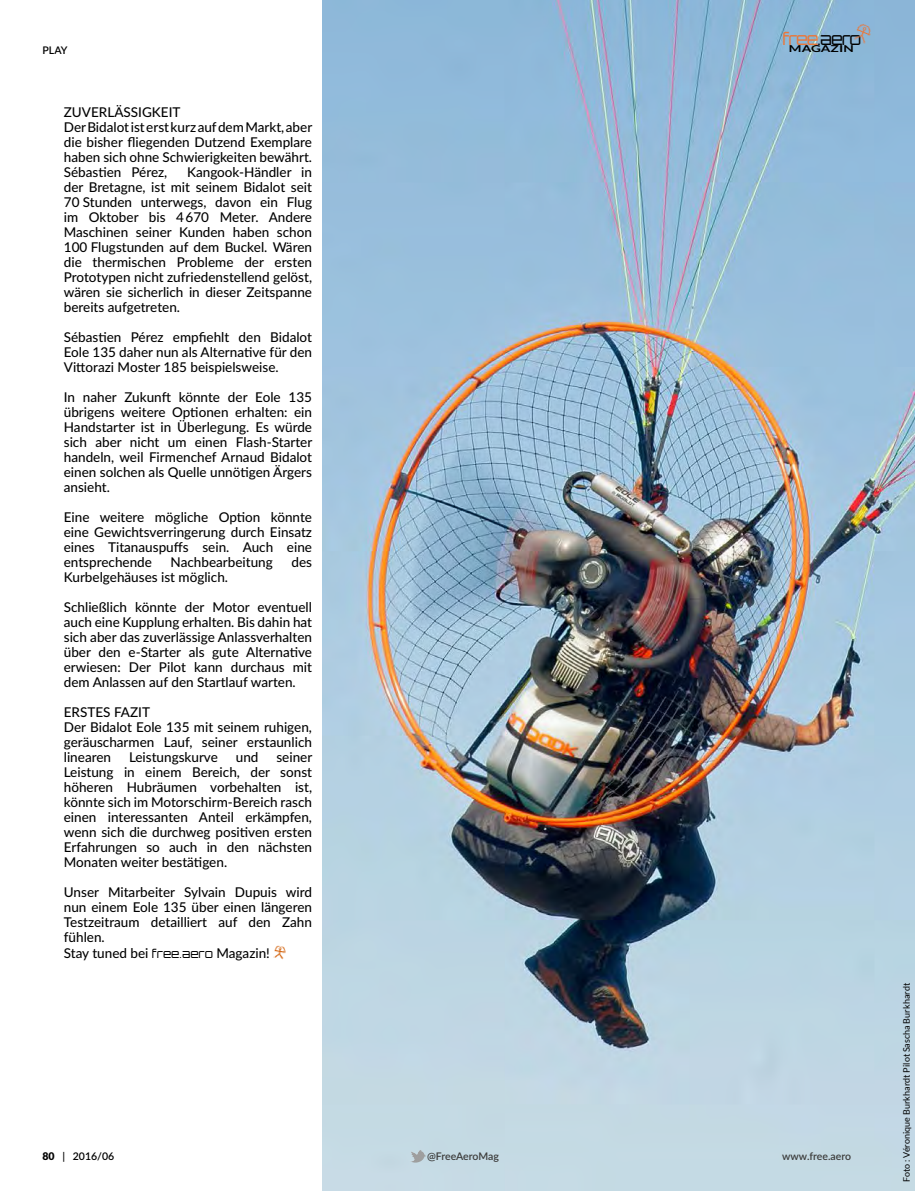
<style>
.page{position:relative;width:915px;height:1191px;background:#fff}
.page>*{position:absolute;margin:0;border:0;box-sizing:border-box;transform-origin:0 0}
.t1{font:300 17.1px "Orbitron";letter-spacing:-.065em;color:#000}
.t2{font:500 13.5px/15px "Lato";color:#000;text-align:justify}
.t3{font:600 10.5px "Lato";letter-spacing:-.005em;color:#3c3c3b}
.t4{font:600 10.5px "Lato";color:#000}
.t5{font:700 9.6px "Lato";color:#000;scale:1.43 1}
.t6{font:9px "Lato";color:#000}
.s1{font-family:"Orbitron";font-weight:300;font-size:12px}
.s2{font-weight:900}
.s3{color:#eb7638}
</style>
<div class="page">
<img style="left:322px;top:0;width:592px;height:1191px">
<img style="left:273px;top:945px;width:13px;height:14px">
<img style="left:408px;top:1149px;width:18px;height:13px">
<img style="left:852px;top:22px;width:20px;height:22px">
<p class="t4" style="left:43px;top:44px;width:26px">PLAY</p>
<p class="t2" style="left:64px;top:104px;width:250px;text-align:left">ZUVERLÄSSIGKEIT<br>Der Bidalot ist erst kurz auf dem Markt, aber die bisher fliegenden Dutzend Exemplare haben sich ohne Schwierigkeiten bewährt.<br>Sébastien Pérez,</p>
<p class="t2" style="left:64px;top:164px;width:250px;text-indent:123px">Kangook-Händler in der Bretagne, ist mit seinem Bidalot seit 70 Stunden unterwegs, davon ein Flug im Oktober bis 4 670 Meter. Andere Maschinen seiner Kunden haben schon 100 Flugstunden auf dem Buckel. Wären die thermischen Probleme der ersten Prototypen nicht zufriedenstellend gelöst, wären sie sicherlich in dieser Zeitspanne bereits aufgetreten.</p>
<p class="t2" style="left:64px;top:329px;width:250px">Sébastien Pérez empfiehlt den Bidalot Eole 135 daher nun als Alternative für den Vittorazi Moster 185 beispielsweise.</p>
<p class="t2" style="left:64px;top:389px;width:250px">In naher Zukunft könnte der Eole 135 übrigens weitere Optionen erhalten: ein Handstarter ist in Überlegung. Es würde sich aber nicht um einen Flash-Starter handeln, weil Firmenchef Arnaud Bidalot einen solchen als Quelle unnötigen Ärgers ansieht.</p>
<p class="t2" style="left:64px;top:509px;width:250px">Eine weitere mögliche Option könnte eine Gewichtsverringerung durch Einsatz eines Titanauspuffs sein. Auch eine entsprechende</p>
<p class="t2" style="left:170px;top:554px;width:104px">Nachbearbeitung</p>
<p class="t2" style="left:291px;top:554px;width:22px">des</p>
<p class="t2" style="left:64px;top:569px;width:166px">Kurbelgehäuses ist möglich.</p>
<p class="t2" style="left:64px;top:599px;width:250px">Schließlich könnte der Motor eventuell auch eine Kupplung erhalten. Bis dahin hat sich aber das zuverlässige Anlassverhalten über den e-Starter als gute Alternative erwiesen: Der Pilot kann durchaus mit dem Anlassen auf den Startlauf warten.</p>
<p class="t2" style="left:64px;top:704px;width:249px;text-align:left">ERSTES FAZIT<br>Der Bidalot Eole 135 mit seinem ruhigen, geräuscharmen Lauf, seiner erstaunlich linearen</p>
<p class="t2" style="left:129px;top:749px;width:90px">Leistungskurve</p>
<p class="t2" style="left:236px;top:749px;width:24px">und</p>
<p class="t2" style="left:64px;top:749px;width:250px;text-indent:212px">seiner Leistung in einem Bereich, der sonst höheren Hubräumen vorbehalten ist, könnte sich im Motorschirm-Bereich rasch einen interessanten Anteil erkämpfen, wenn sich die durchweg positiven ersten Erfahrungen so auch in den nächsten Monaten weiter bestätigen.</p>
<p class="t2" style="left:64px;top:884px;width:250px;text-align:left">Unser Mitarbeiter Sylvain Dupuis wird nun einem Eole 135 über einen längeren<br>Testzeitraum detailliert auf den Zahn fühlen.<br>Stay tuned bei <span class="s1">free.aero</span> Magazin!</p>
<p class="t4" style="left:43px;top:1149px;width:73px"><span class="s2">80</span> | 2016/06</p>
<p class="t1" style="left:782px;top:27px;width:80px"><span class="s3">free</span>.aero</p>
<p class="t5" style="left:788px;top:43px;width:47px">MAGAZIN</p>
<p class="t3" style="left:427px;top:1149px;width:73px">@FreeAeroMag</p>
<p class="t3" style="left:782px;top:1149px;width:70px">www.free.aero</p>
<p class="t6" style="left:900px;top:1181px;width:200px;rotate:-90deg">Foto : Véronique Burkhardt Pilot Sascha Burkhardt</p>
</div>
